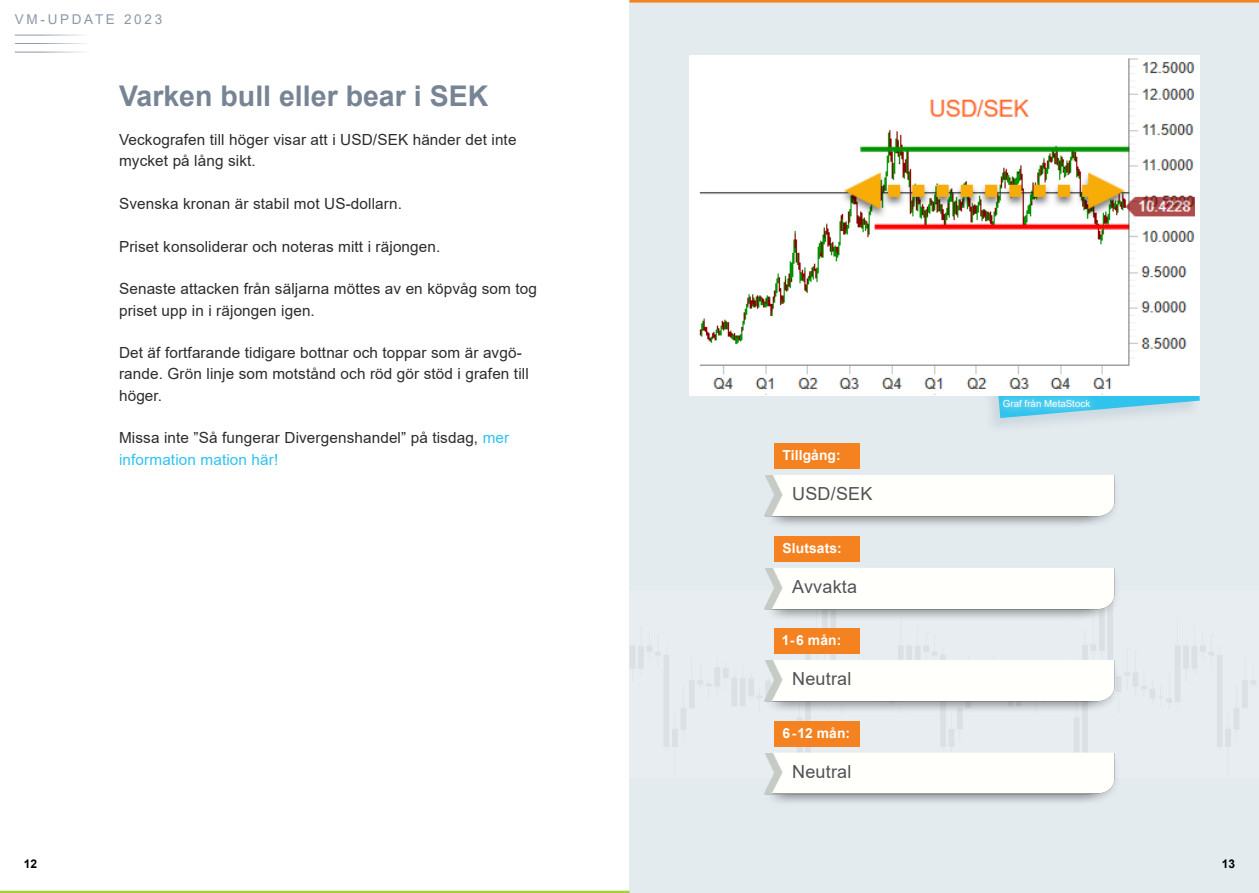
<style>
.page{position:relative;width:1259px;height:893px;background:#fff}
.page>*{position:absolute;margin:0;border:0;box-sizing:border-box;transform-origin:0 0}
.RUBBE_2020{font:700 28.5px "Arial";color:#778494}
.TABELLTEXT_2020{font:18px "Arial";letter-spacing:.01em;color:#515256}
.BRÖD_2020{font:15.3px/21.3px "Arial";letter-spacing:.01em;color:#2e2b2c}
.t1{font:700 13.8px "Arial";letter-spacing:.01em;color:#fff}
.t2{font:13.5px "Arial";letter-spacing:.2em;color:#8d97a7}
.t3{font:700 12px "Arial";color:#000002}
.t4{font:9.75px "Arial";color:#fff}
.s1{color:#2fc3ed}
</style>
<div class="page">
<div style="left:629px;top:0;width:630px;height:893px;background:#e4ebee"></div>
<img style="left:630px;top:628px;width:626px;height:118px">
<div style="left:977px;top:306px;width:223px;height:128px;background:#89a2b7;opacity:.25"></div>
<svg style="left:992px;top:395px;width:207px;height:23px"></svg>
<div style="left:994px;top:391px;width:104px;height:25px;background:#fff;opacity:.75"></div>
<div style="left:774px;top:721px;width:85px;height:25px;background:#f58220"></div>
<div style="left:774px;top:628px;width:85px;height:26px;background:#f58220"></div>
<div style="left:774px;top:536px;width:85px;height:25px;background:#f58220"></div>
<div style="left:774px;top:443px;width:85px;height:26px;background:#f58220"></div>
<hr style="left:15px;top:35px;width:115px;height:1px;background:#8d97a7">
<hr style="left:15px;top:43px;width:115px;height:1px;background:#8d97a7">
<hr style="left:15px;top:52px;width:115px;height:1px;background:#8d97a7">
<img style="left:747px;top:641px;width:8px;height:80px">
<hr style="left:629px;top:0;width:630px;height:3px;background:#f58220">
<hr style="left:0;top:891px;width:629px;height:2px;background:#a6ce39">
<img style="left:755px;top:733px;width:371px;height:70px">
<img style="left:755px;top:641px;width:371px;height:80px">
<img style="left:764px;top:548px;width:352px;height:80px">
<img style="left:764px;top:456px;width:352px;height:69px">
<img style="left:689px;top:56px;width:505px;height:338px">
<p class="t2" style="left:15px;top:10px;width:149px">VM-UPDATE 2023</p>
<p class="RUBBE_2020" style="left:119px;top:76px;width:371px">Varken bull eller bear i SEK</p>
<p class="BRÖD_2020" style="left:119px;top:129px;width:399px">Veckografen till höger visar att i USD/SEK händer det inte mycket på lång sikt.</p>
<p class="BRÖD_2020" style="left:119px;top:193px;width:284px">Svenska kronan är stabil mot US-dollarn.</p>
<p class="BRÖD_2020" style="left:119px;top:235px;width:323px">Priset konsoliderar och noteras mitt i räjongen.</p>
<p class="BRÖD_2020" style="left:119px;top:278px;width:419px">Senaste attacken från säljarna möttes av en köpvåg som tog priset upp in i räjongen igen.</p>
<p class="BRÖD_2020" style="left:119px;top:342px;width:411px">Det äf fortfarande tidigare bottnar och toppar som är avgö&shy;rande. Grön linje som motstånd och röd gör stöd i grafen till höger.</p>
<p class="BRÖD_2020" style="left:119px;top:427px;width:392px">Missa inte ”Så fungerar Divergenshandel” på tisdag, <span class="s1">mer information mation här!</span></p>
<p class="t1" style="left:782px;top:445px;width:60px">Tillgång:</p>
<p class="TABELLTEXT_2020" style="left:792px;top:482px;width:82px">USD/SEK</p>
<p class="t1" style="left:782px;top:538px;width:61px">Slutsats:</p>
<p class="TABELLTEXT_2020" style="left:792px;top:574px;width:66px">Avvakta</p>
<p class="t1" style="left:782px;top:631px;width:61px">1-6 mån:</p>
<p class="TABELLTEXT_2020" style="left:792px;top:667px;width:61px">Neutral</p>
<p class="t1" style="left:782px;top:723px;width:69px">6-12 mån:</p>
<p class="TABELLTEXT_2020" style="left:792px;top:759px;width:61px">Neutral</p>
<p class="t4" style="left:1003px;top:397px;width:89px">Graf från MetaStock</p>
<p class="t3" style="left:24px;top:856px;width:15px">12</p>
<p class="t3" style="left:1221px;top:856px;width:15px">13</p>
</div>
